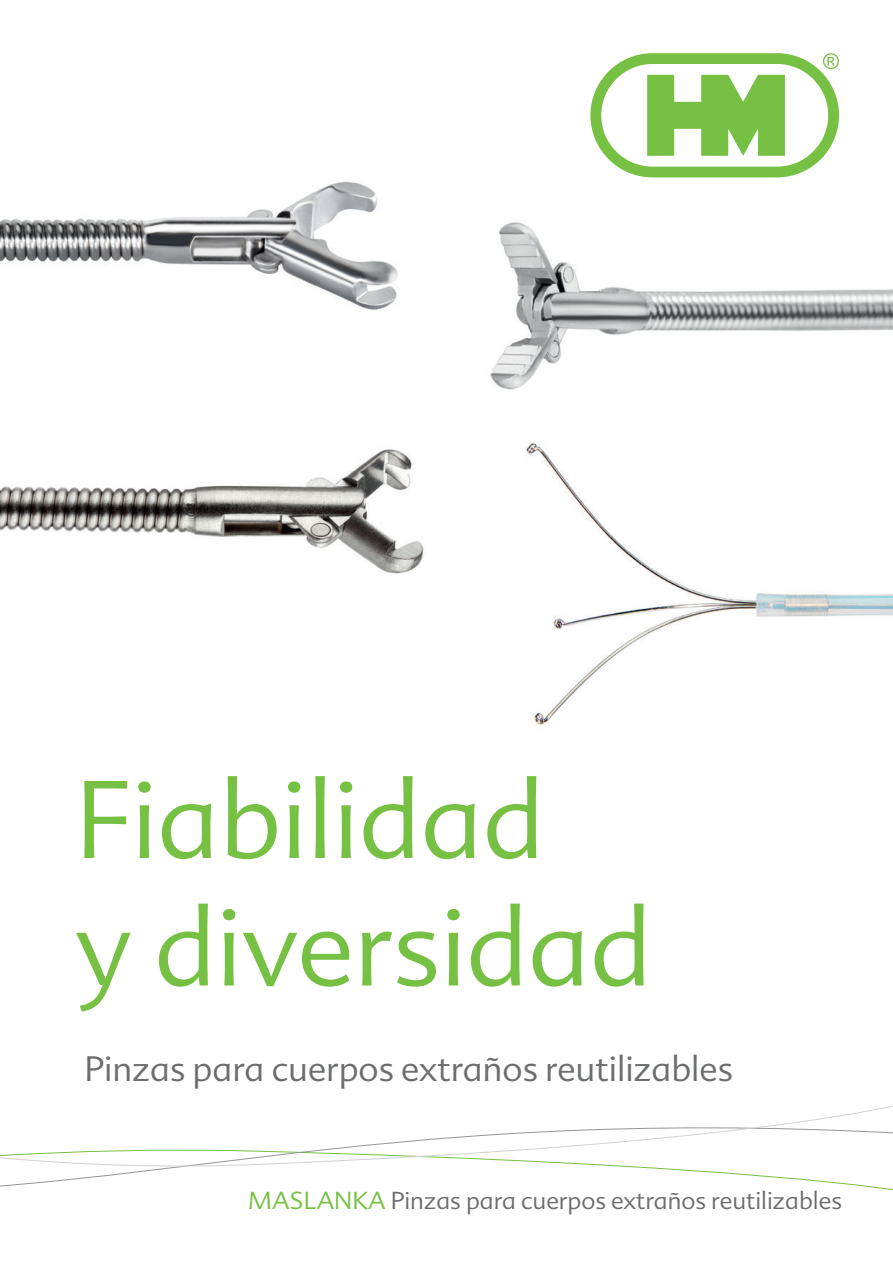
<style>
.page{position:relative;width:893px;height:1263px;background:#fff}
.page>*{position:absolute;margin:0;border:0;box-sizing:border-box;transform-origin:0 0}
.t1{font:300 107.25px/127.5px "Advert";color:#76c043}
.t2{font:300 34.5px "Advert";color:#6c6d70}
.t3{font:300 24px "Advert";color:#6c6d70}
.s1{color:#76c043}
</style>
<div class="page">
<svg style="left:590px;top:53px;width:249px;height:124px"></svg>
<img style="left:524px;top:441px;width:369px;height:284px">
<svg style="left:0;top:1105px;width:893px;height:75px"></svg>
<img style="left:490px;top:222px;width:403px;height:168px">
<img style="left:0;top:449px;width:424px;height:125px">
<img style="left:0;top:181px;width:398px;height:129px">
<h1 class="t1" style="left:75px;top:758px;width:578px">Fiabilidad<br>y diversidad</h1>
<h2 class="t2" style="left:85px;top:1049px;width:650px">Pinzas para cuerpos extraños reutilizables</h2>
<p class="t3" style="left:248px;top:1187px;width:595px"><span class="s1">MASLANKA</span> Pinzas para cuerpos extraños reutilizables</p>
</div>
